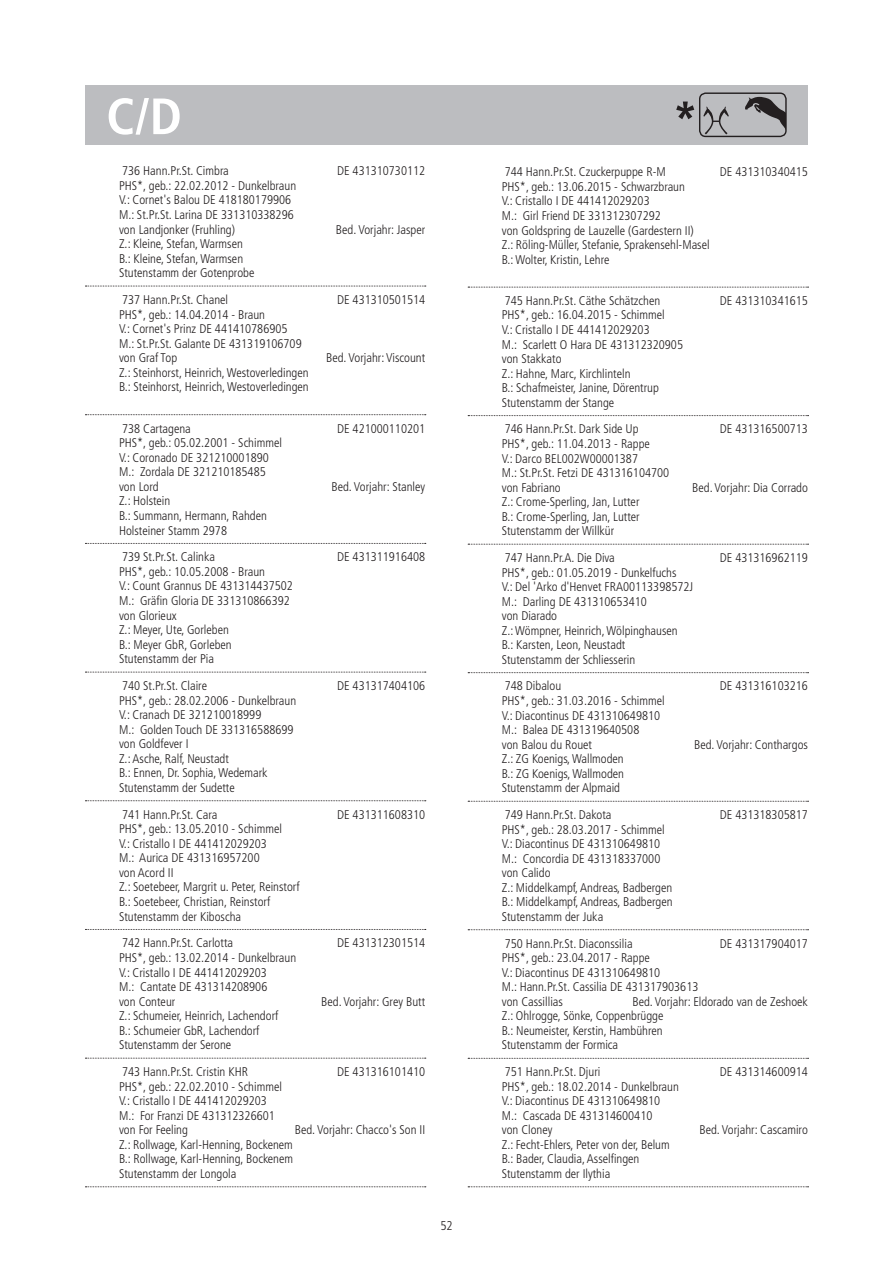
<style>
.page{position:relative;width:893px;height:1263px;background:#fff}
.page>*{position:absolute;margin:0;border:0;box-sizing:border-box;transform-origin:0 0}
.t1{font:700 condensed 51px "Frutiger LT Pro";color:#fff}
.t2{font:700 condensed 51px "Frutiger LT Pro";color:#231f20}
.t3{font:300 condensed 12.75px "Frutiger LT Pro";color:#231f20}
.t4{font:300 condensed 12.6px/14.5px "Frutiger LT Pro";color:#231f20}
</style>
<div class="page">
<svg style="left:468px;top:287px;width:340px;height:1px"></svg>
<svg style="left:468px;top:415px;width:340px;height:1px"></svg>
<svg style="left:468px;top:544px;width:340px;height:1px"></svg>
<svg style="left:468px;top:672px;width:340px;height:1px"></svg>
<svg style="left:468px;top:801px;width:340px;height:1px"></svg>
<svg style="left:468px;top:929px;width:340px;height:1px"></svg>
<svg style="left:468px;top:1058px;width:340px;height:1px"></svg>
<svg style="left:468px;top:1186px;width:340px;height:1px"></svg>
<div style="left:85px;top:85px;width:723px;height:60px;background:#bcbdc0"></div>
<svg style="left:699px;top:92px;width:88px;height:46px"></svg>
<svg style="left:85px;top:286px;width:341px;height:1px"></svg>
<svg style="left:85px;top:414px;width:341px;height:1px"></svg>
<svg style="left:85px;top:543px;width:341px;height:1px"></svg>
<svg style="left:85px;top:672px;width:341px;height:1px"></svg>
<svg style="left:85px;top:800px;width:341px;height:1px"></svg>
<svg style="left:85px;top:929px;width:341px;height:1px"></svg>
<svg style="left:85px;top:1058px;width:341px;height:1px"></svg>
<svg style="left:85px;top:1186px;width:341px;height:1px"></svg>
<h1 class="t1" style="left:106px;top:86px;width:77px">C/D</h1>
<h1 class="t2" style="left:672px;top:89px;width:28px">*</h1>
<p class="t4" style="left:122px;top:164px;width:108px">736 Hann.Pr.St. Cimbra</p>
<p class="t4" style="left:337px;top:164px;width:90px">DE 431310730112</p>
<p class="t4" style="left:119px;top:178px;width:179px">PHS*, geb.: 22.02.2012 - Dunkelbraun V.: Cornet's Balou DE 418180179906<br>M.: St.Pr.St. Larina DE 331310338296 von Landjonker (Fruhling)</p>
<p class="t4" style="left:505px;top:165px;width:162px">744 Hann.Pr.St. Czuckerpuppe R-M</p>
<p class="t4" style="left:720px;top:165px;width:90px">DE 431310340415</p>
<p class="t4" style="left:502px;top:179px;width:209px">PHS*, geb.: 13.06.2015 - Schwarzbraun<br>V.: Cristallo I DE 441412029203<br>M.: Girl Friend DE 331312307292<br>von Goldspring de Lauzelle (Gardestern II)<br>Z.: Röling-Müller, Stefanie, Sprakensehl-Masel B.: Wolter, Kristin, Lehre</p>
<p class="t4" style="left:505px;top:293px;width:157px">745 Hann.Pr.St. Cäthe Schätzchen</p>
<p class="t4" style="left:720px;top:293px;width:90px">DE 431310341615</p>
<p class="t4" style="left:502px;top:308px;width:183px">PHS*, geb.: 16.04.2015 - Schimmel<br>V.: Cristallo I DE 441412029203<br>M.: Scarlett O Hara DE 431312320905 von Stakkato<br>Z.: Hahne, Marc, Kirchlinteln<br>B.: Schafmeister, Janine, Dörentrup<br>Stutenstamm der Stange</p>
<p class="t4" style="left:505px;top:422px;width:135px">746 Hann.Pr.St. Dark Side Up</p>
<p class="t4" style="left:720px;top:422px;width:90px">DE 431316500713</p>
<p class="t4" style="left:502px;top:436px;width:169px">PHS*, geb.: 11.04.2013 - Rappe<br>V.: Darco BEL002W00001387<br>M.: St.Pr.St. Fetzi DE 431316104700 von Fabriano</p>
<p class="t4" style="left:336px;top:222px;width:91px">Bed. Vorjahr: Jasper</p>
<p class="t4" style="left:119px;top:237px;width:137px">Z.: Kleine, Stefan, Warmsen<br>B.: Kleine, Stefan, Warmsen<br>Stutenstamm der Gotenprobe</p>
<p class="t4" style="left:122px;top:292px;width:108px">737 Hann.Pr.St. Chanel</p>
<p class="t4" style="left:337px;top:292px;width:90px">DE 431310501514</p>
<p class="t4" style="left:119px;top:307px;width:184px">PHS*, geb.: 14.04.2014 - Braun<br>V.: Cornet's Prinz DE 441410786905<br>M.: St.Pr.St. Galante DE 431319106709 von Graf Top</p>
<p class="t4" style="left:326px;top:351px;width:101px">Bed. Vorjahr: Viscount</p>
<p class="t4" style="left:119px;top:365px;width:191px">Z.: Steinhorst, Heinrich, Westoverledingen<br>B.: Steinhorst, Heinrich, Westoverledingen</p>
<p class="t4" style="left:122px;top:421px;width:70px">738 Cartagena</p>
<p class="t4" style="left:337px;top:421px;width:90px">DE 421000110201</p>
<p class="t4" style="left:119px;top:436px;width:164px">PHS*, geb.: 05.02.2001 - Schimmel<br>V.: Coronado DE 321210001890<br>M.: Zordala DE 321210185485 von Lord</p>
<p class="t4" style="left:331px;top:479px;width:95px">Bed. Vorjahr: Stanley</p>
<p class="t4" style="left:692px;top:480px;width:117px">Bed. Vorjahr: Dia Corrado</p>
<p class="t4" style="left:119px;top:494px;width:149px">Z.: Holstein<br>B.: Summann, Hermann, Rahden<br>Holsteiner Stamm 2978</p>
<p class="t4" style="left:122px;top:550px;width:95px">739 St.Pr.St. Calinka</p>
<p class="t4" style="left:337px;top:550px;width:90px">DE 431311916408</p>
<p class="t4" style="left:119px;top:564px;width:175px">PHS*, geb.: 10.05.2008 - Braun<br>V.: Count Grannus DE 431314437502<br>M.: Gräfin Gloria DE 331310866392 von Glorieux<br>Z.: Meyer, Ute, Gorleben<br>B.: Meyer GbR, Gorleben<br>Stutenstamm der Pia</p>
<p class="t4" style="left:122px;top:678px;width:87px">740 St.Pr.St. Claire</p>
<p class="t4" style="left:337px;top:678px;width:90px">DE 431317404106</p>
<p class="t4" style="left:119px;top:693px;width:179px">PHS*, geb.: 28.02.2006 - Dunkelbraun<br>V.: Cranach DE 321210018999<br>M.: Golden Touch DE 331316588699 von Goldfever I<br>Z.: Asche, Ralf, Neustadt<br>B.: Ennen, Dr. Sophia, Wedemark<br>Stutenstamm der Sudette</p>
<p class="t4" style="left:122px;top:807px;width:97px">741 Hann.Pr.St. Cara</p>
<p class="t4" style="left:337px;top:807px;width:90px">DE 431311608310</p>
<p class="t4" style="left:119px;top:822px;width:182px">PHS*, geb.: 13.05.2010 - Schimmel<br>V.: Cristallo I DE 441412029203<br>M.: Aurica DE 431316957200<br>von Acord II<br>Z.: Soetebeer, Margrit u. Peter, Reinstorf<br>B.: Soetebeer, Christian, Reinstorf<br>Stutenstamm der Kiboscha</p>
<p class="t4" style="left:122px;top:936px;width:113px">742 Hann.Pr.St. Carlotta</p>
<p class="t4" style="left:337px;top:936px;width:90px">DE 431312301514</p>
<p class="t4" style="left:119px;top:950px;width:179px">PHS*, geb.: 13.02.2014 - Dunkelbraun<br>V.: Cristallo I DE 441412029203<br>M.: Cantate DE 431314208906<br>von Conteur</p>
<p class="t4" style="left:502px;top:495px;width:139px;text-align:justify">Z.: Crome-Sperling, Jan, Lutter B.: Crome-Sperling, Jan, Lutter Stutenstamm der Willkür</p>
<p class="t4" style="left:505px;top:550px;width:112px">747 Hann.Pr.A. Die Diva</p>
<p class="t4" style="left:720px;top:550px;width:90px">DE 431316962119</p>
<p class="t4" style="left:502px;top:565px;width:193px">PHS*, geb.: 01.05.2019 - Dunkelfuchs<br>V.: Del 'Arko d'Henvet FRA00113398572J<br>M.: Darling DE 431310653410<br>von Diarado<br>Z.: Wömpner, Heinrich, Wölpinghausen<br>B.: Karsten, Leon, Neustadt<br>Stutenstamm der Schliesserin</p>
<p class="t4" style="left:505px;top:679px;width:58px">748 Dibalou</p>
<p class="t4" style="left:720px;top:679px;width:90px">DE 431316103216</p>
<p class="t4" style="left:502px;top:693px;width:164px">PHS*, geb.: 31.03.2016 - Schimmel<br>V.: Diacontinus DE 431310649810<br>M.: Balea DE 431319640508<br>von Balou du Rouet</p>
<p class="t4" style="left:694px;top:737px;width:115px">Bed. Vorjahr: Conthargos</p>
<p class="t4" style="left:502px;top:752px;width:124px;text-align:justify">Z.: ZG Koenigs, Wallmoden B.: ZG Koenigs, Wallmoden Stutenstamm der Alpmaid</p>
<p class="t4" style="left:505px;top:807px;width:108px">749 Hann.Pr.St. Dakota</p>
<p class="t4" style="left:720px;top:807px;width:90px">DE 431318305817</p>
<p class="t4" style="left:502px;top:822px;width:172px">PHS*, geb.: 28.03.2017 - Schimmel<br>V.: Diacontinus DE 431310649810<br>M.: Concordia DE 431318337000 von Calido<br>Z.: Middelkampf, Andreas, Badbergen<br>B.: Middelkampf, Andreas, Badbergen<br>Stutenstamm der Juka</p>
<p class="t4" style="left:505px;top:936px;width:129px">750 Hann.Pr.St. Diaconssilia</p>
<p class="t4" style="left:720px;top:936px;width:90px">DE 431317904017</p>
<p class="t4" style="left:502px;top:950px;width:198px">PHS*, geb.: 23.04.2017 - Rappe<br>V.: Diacontinus DE 431310649810<br>M.: Hann.Pr.St. Cassilia DE 431317903613 von Cassillias</p>
<p class="t4" style="left:321px;top:994px;width:106px">Bed. Vorjahr: Grey Butt</p>
<p class="t4" style="left:502px;top:994px;width:308px;text-indent:131px">Bed. Vorjahr: Eldorado van de Zeshoek Z.: Ohlrogge, Sönke, Coppenbrügge<br>B.: Neumeister, Kerstin, Hambühren<br>Stutenstamm der Formica</p>
<p class="t4" style="left:505px;top:1064px;width:97px">751 Hann.Pr.St. Djuri</p>
<p class="t4" style="left:720px;top:1064px;width:90px">DE 431314600914</p>
<p class="t4" style="left:502px;top:1079px;width:179px">PHS*, geb.: 18.02.2014 - Dunkelbraun<br>V.: Diacontinus DE 431310649810<br>M.: Cascada DE 431314600410<br>von Cloney</p>
<p class="t4" style="left:119px;top:1009px;width:161px">Z.: Schumeier, Heinrich, Lachendorf<br>B.: Schumeier GbR, Lachendorf<br>Stutenstamm der Serone</p>
<p class="t4" style="left:122px;top:1064px;width:127px">743 Hann.Pr.St. Cristin KHR</p>
<p class="t4" style="left:337px;top:1064px;width:90px">DE 431316101410</p>
<p class="t4" style="left:119px;top:1079px;width:164px">PHS*, geb.: 22.02.2010 - Schimmel<br>V.: Cristallo I DE 441412029203<br>M.: For Franzi DE 431312326601 von For Feeling</p>
<p class="t4" style="left:295px;top:1123px;width:132px">Bed. Vorjahr: Chacco's Son II</p>
<p class="t4" style="left:699px;top:1123px;width:110px">Bed. Vorjahr: Cascamiro</p>
<p class="t4" style="left:119px;top:1137px;width:176px;text-align:justify">Z.: Rollwage, Karl-Henning, Bockenem B.: Rollwage, Karl-Henning, Bockenem Stutenstamm der Longola</p>
<p class="t3" style="left:440px;top:1219px;width:14px">52</p>
<p class="t4" style="left:502px;top:1137px;width:169px">Z.: Fecht-Ehlers, Peter von der, Belum<br>B.: Bader, Claudia, Asselfingen<br>Stutenstamm der Ilythia</p>
</div>
